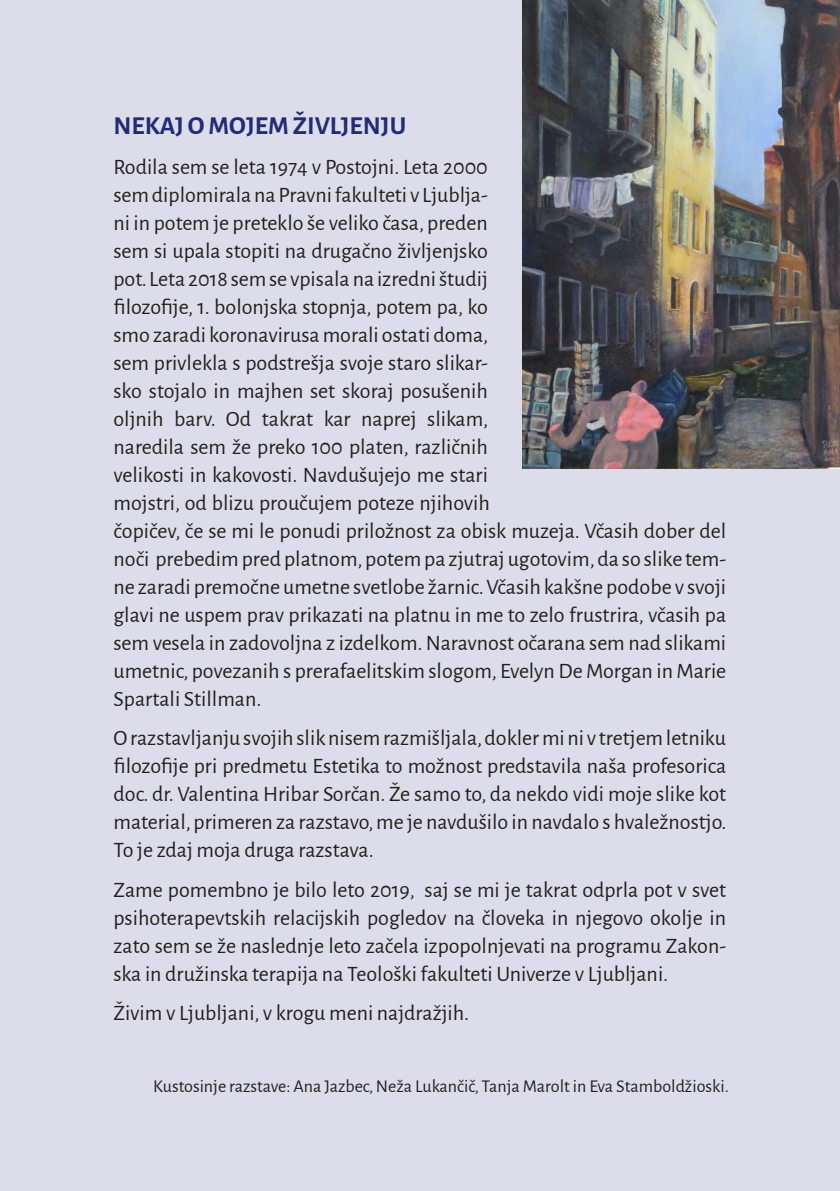
<style>
.page{position:relative;width:840px;height:1191px;background:#fff}
.page>*{position:absolute;margin:0;border:0;box-sizing:border-box;transform-origin:0 0}
.t1{font:700 26px "Alegreya Sans";color:#242b76}
.t2{font:22px/28px "Alegreya Sans";color:#231f20;text-align:justify}
.t3{font:18px "Alegreya Sans";color:#231f20}
</style>
<div class="page">
<div style="left:0;top:0;width:839px;height:1191px;background:#dddcea"></div>
<img style="left:522px;top:0;width:317px;height:468px">
<p class="t1" style="left:113px;top:107px;width:294px">NEKAJ O MOJEM ŽIVLJENJU</p>
<p class="t2" style="left:113px;top:151px;width:614px;text-align:left">Rodila sem se leta 1974 v Postojni. Leta 2000<br>sem diplomirala na Pravni fakulteti v Ljublja-<br>ni in potem je preteklo še veliko časa, preden<br>sem si upala stopiti na drugačno življenjsko<br>pot. Leta 2018 sem se vpisala na izredni študij<br>filozofije, 1. bolonjska stopnja, potem pa, ko<br>smo zaradi koronavirusa morali ostati doma,<br>sem privlekla s podstrešja svoje staro slikar-<br>sko stojalo in majhen set skoraj posušenih<br>oljnih barv. Od takrat kar naprej slikam,<br>naredila sem že preko 100 platen, različnih<br>velikosti in kakovosti. Navdušujejo me stari<br>mojstri, od blizu proučujem poteze njihovih<br>čopičev, če se mi le ponudi priložnost za obisk muzeja. Včasih dober del noči prebedim pred platnom, potem pa zjutraj ugotovim, da so slike tem&shy;ne zaradi premočne umetne svetlobe žarnic. Včasih kakšne podobe v svoji glavi ne uspem prav prikazati na platnu in me to zelo frustrira, včasih pa sem vesela in zadovoljna z izdelkom. Naravnost očarana sem nad slikami umetnic, povezanih s prerafaelitskim slogom, Evelyn De Morgan in Marie Spartali Stillman.</p>
<p class="t2" style="left:113px;top:723px;width:614px">O razstavljanju svojih slik nisem razmišljala, dokler mi ni v tretjem letniku filozofije pri predmetu Estetika to možnost predstavila naša profesorica doc. dr. Valentina Hribar Sorčan. Že samo to, da nekdo vidi moje slike kot material, primeren za razstavo, me je navdušilo in navdalo s hvaležnostjo.<br>To je zdaj moja druga razstava.</p>
<p class="t2" style="left:113px;top:874px;width:614px">Zame pomembno je bilo leto 2019, saj se mi je takrat odprla pot v svet psihoterapevtskih relacijskih pogledov na človeka in njegovo okolje in zato sem se že naslednje leto začela izpopolnjevati na programu Zakon&shy;ska in družinska terapija na Teološki fakulteti Univerze v Ljubljani.</p>
<p class="t2" style="left:113px;top:998px;width:357px">Živim v Ljubljani, v krogu meni najdražjih.</p>
<p class="t3" style="left:153px;top:1074px;width:576px">Kustosinje razstave: Ana Jazbec, Neža Lukančič, Tanja Marolt in Eva Stamboldžioski.</p>
</div>
